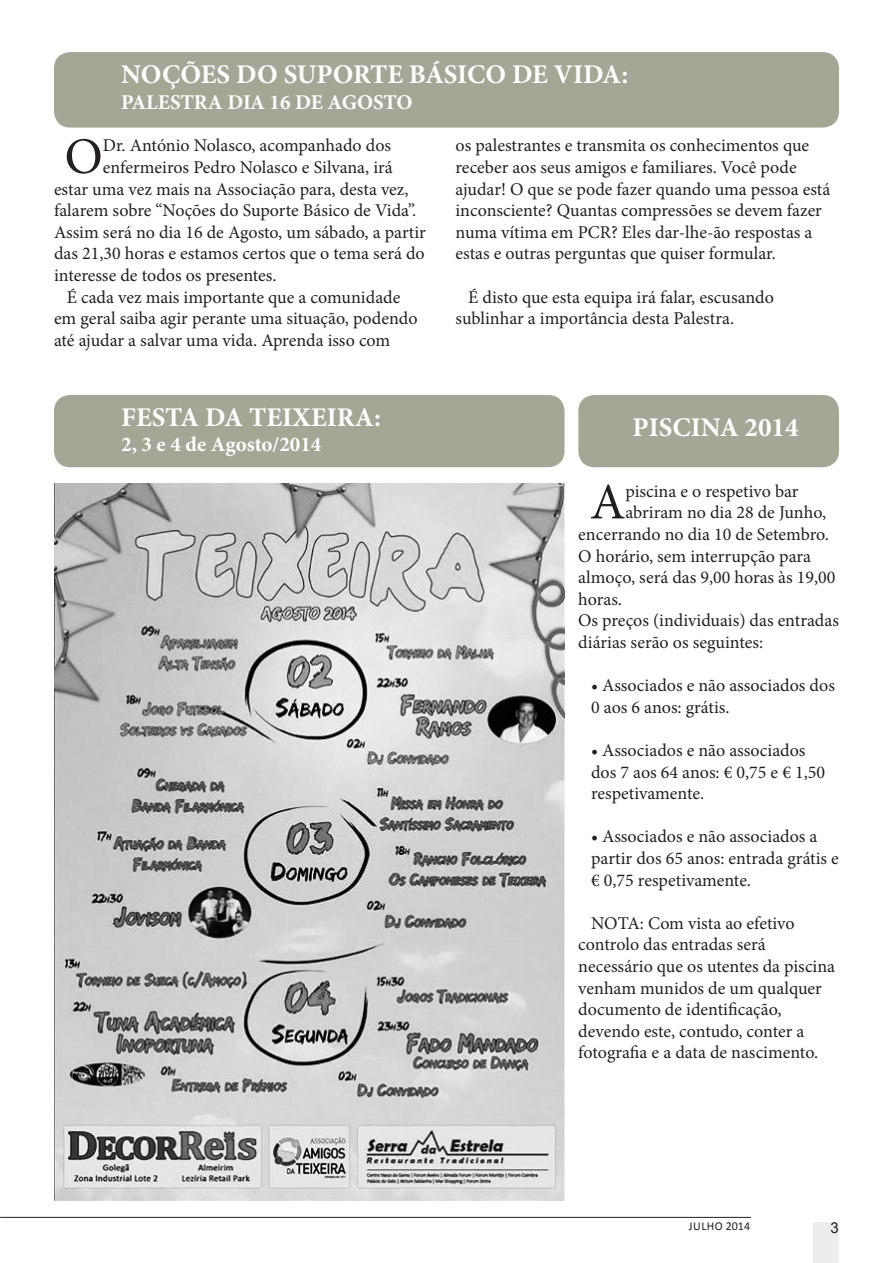
<style>
.page{position:relative;width:893px;height:1263px;background:#fff}
.page>*{position:absolute;margin:0;border:0;box-sizing:border-box;transform-origin:0 0}
.t1{font:51.3px "Minion Pro";color:#231f20}
.t2{font:700 27px "Minion Pro";color:#fff}
.t3{font:700 21px "Minion Pro";color:#fff}
.t4{font:18px/21.6px "Minion Pro";color:#231f20}
.t5{font:15px "Arial";color:#231f20}
.t6{font:12px "Calibri";letter-spacing:.04em;color:#231f20}
</style>
<div class="page">
<div style="left:813px;top:1222px;width:26px;height:41px;background:#ededed"></div>
<hr style="left:0;top:1217px;width:751px;height:1px;background:#231f20">
<div style="left:54px;top:52px;width:785px;height:76px;background:#a3a896;border-radius:16px"></div>
<div style="left:578px;top:395px;width:261px;height:72px;background:#a3a896;border-radius:16px"></div>
<div style="left:54px;top:395px;width:510px;height:72px;background:#a3a896;border-radius:16px"></div>
<img style="left:54px;top:484px;width:510px;height:716px">
<p class="t2" style="left:121px;top:56px;width:509px">NOÇÕES DO SUPORTE BÁSICO DE VIDA:</p>
<p class="t3" style="left:121px;top:87px;width:293px">PALESTRA DIA 16 DE AGOSTO</p>
<p class="t1" style="left:64px;top:122px;width:40px">O</p>
<p class="t4" style="left:103px;top:135px;width:290px">Dr. António Nolasco, acompanhado dos</p>
<p class="t4" style="left:103px;top:156px;width:291px">enfermeiros Pedro Nolasco e Silvana, irá</p>
<p class="t4" style="left:54px;top:178px;width:356px">estar uma vez mais na Associação para, desta vez,</p>
<p class="t4" style="left:54px;top:200px;width:364px">falarem sobre “Noções do Suporte Básico de Vida”.</p>
<p class="t4" style="left:54px;top:221px;width:373px">Assim será no dia 16 de Agosto, um sábado, a partir</p>
<p class="t4" style="left:54px;top:243px;width:372px">das 21,30 horas e estamos certos que o tema será do</p>
<p class="t4" style="left:54px;top:264px;width:224px">interesse de todos os presentes.</p>
<p class="t4" style="left:54px;top:286px;width:365px;text-indent:13px">É cada vez mais importante que a comunidade em geral saiba agir perante uma situação, podendo até ajudar a salvar uma vida. Aprenda isso com</p>
<p class="t2" style="left:121px;top:398px;width:261px">FESTA DA TEIXEIRA:</p>
<p class="t3" style="left:121px;top:429px;width:202px">2, 3 e 4 de Agosto/2014</p>
<p class="t4" style="left:455px;top:135px;width:376px">os palestrantes e transmita os conhecimentos que receber aos seus amigos e familiares. Você pode ajudar! O que se pode fazer quando uma pessoa está inconsciente? Quantas compressões se devem fazer numa vítima em PCR? Eles dar-lhe-ão respostas a estas e outras perguntas que quiser formular.</p>
<p class="t4" style="left:455px;top:286px;width:320px;text-indent:13px">É disto que esta equipa irá falar, escusando sublinhar a importância desta Palestra.</p>
<p class="t2" style="left:633px;top:408px;width:167px">PISCINA 2014</p>
<p class="t1" style="left:590px;top:468px;width:37px">A</p>
<p class="t4" style="left:625px;top:480px;width:175px">piscina e o respetivo bar</p>
<p class="t4" style="left:625px;top:502px;width:202px">abriram no dia 28 de Junho,</p>
<p class="t4" style="left:578px;top:523px;width:252px">encerrando no dia 10 de Setembro.</p>
<p class="t4" style="left:578px;top:545px;width:234px">O horário, sem interrupção para</p>
<p class="t4" style="left:578px;top:567px;width:259px">almoço, será das 9,00 horas às 19,00</p>
<p class="t4" style="left:578px;top:588px;width:45px">horas.</p>
<p class="t4" style="left:578px;top:610px;width:262px">Os preços (individuais) das entradas diárias serão os seguintes:</p>
<p class="t4" style="left:591px;top:675px;width:245px">• Associados e não associados dos<br>0 aos 6 anos: grátis.</p>
<p class="t4" style="left:591px;top:739px;width:236px">• Associados e não associados dos 7 aos 64 anos: € 0,75 e € 1,50 respetivamente.</p>
<p class="t4" style="left:591px;top:826px;width:249px">• Associados e não associados a partir dos 65 anos: entrada grátis e € 0,75 respetivamente.</p>
<p class="t4" style="left:578px;top:912px;width:258px;text-indent:13px">NOTA: Com vista ao efetivo controlo das entradas será necessário que os utentes da piscina venham munidos de um qualquer documento de identificação, devendo este, contudo, conter a fotografia e a data de nascimento.</p>
<p class="t6" style="left:689px;top:1218px;width:63px">JULHO 2014</p>
<p class="t5" style="left:831px;top:1218px;width:10px">3</p>
</div>
